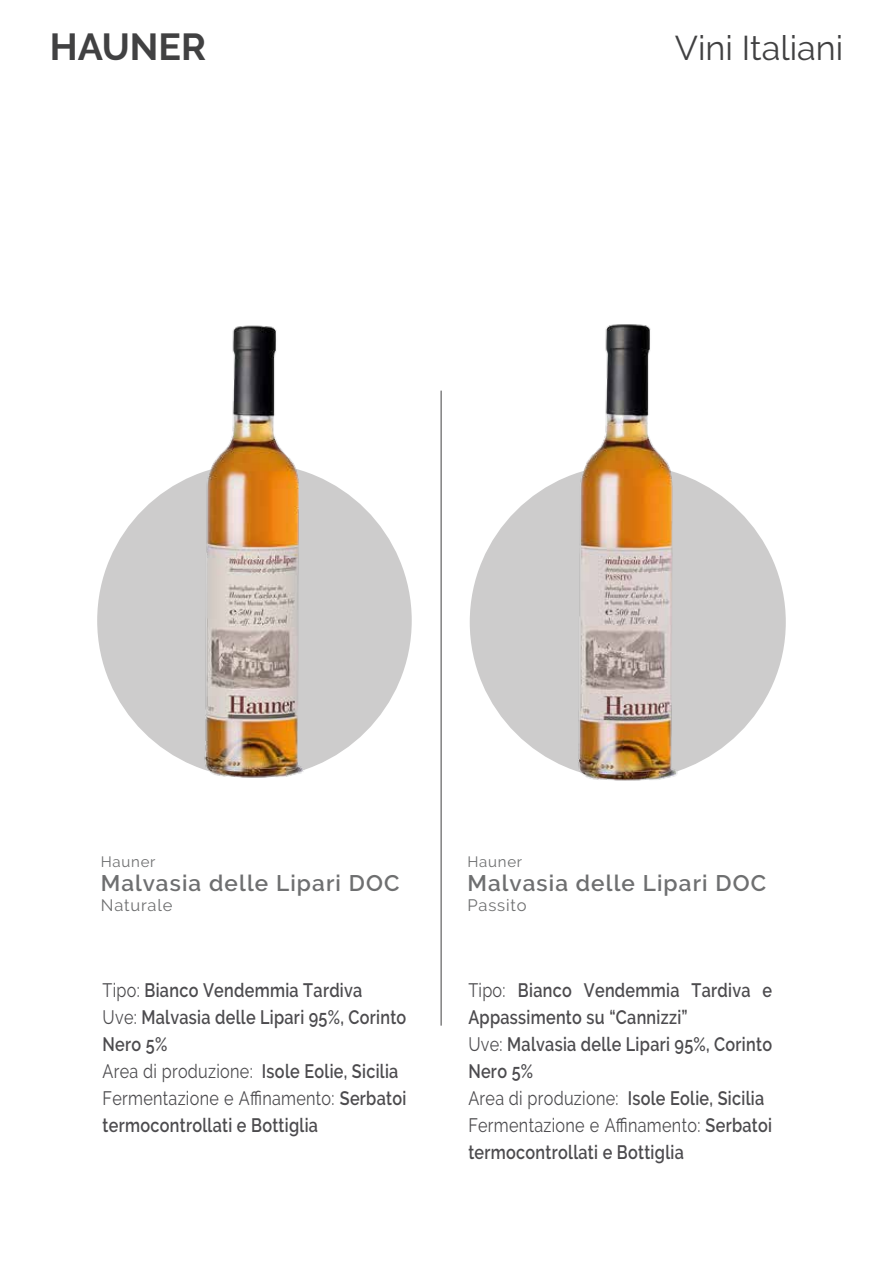
<style>
.page{position:relative;width:893px;height:1263px;background:#fff}
.page>*{position:absolute;margin:0;border:0;box-sizing:border-box;transform-origin:0 0}
.t1{font:700 37.5px "Raleway";color:#414142}
.t2{font:34.2px "Raleway";color:#414142}
.t3{font:600 22.5px "Raleway";letter-spacing:.05em;color:#6e6f70}
.t4{font:600 19.35px/27px "Raleway";letter-spacing:.02em;color:#4c4b4e;scale:.83 1}
.t5{font:16.5px "Raleway";letter-spacing:.05em;color:#6e6f70}
.t6{font:15px "Raleway";letter-spacing:.05em;color:#6e6f70}
.s1{font-weight:400}
</style>
<div class="page">
<hr style="left:441px;top:391px;width:1px;height:635px;background:#414142">
<div style="left:97px;top:463px;width:315px;height:315px;background:#cdcccc;border-radius:50%"></div>
<img style="left:131px;top:325px;width:247px;height:453px">
<div style="left:470px;top:465px;width:316px;height:314px;background:#cdcccc;border-radius:50%"></div>
<img style="left:503px;top:324px;width:251px;height:457px">
<h1 class="t1" style="left:50px;top:25px;width:158px">HAUNER</h1>
<h2 class="t2" style="left:675px;top:28px;width:170px">Vini Italiani</h2>
<p class="t6" style="left:101px;top:853px;width:56px">Hauner</p>
<p class="t3" style="left:101px;top:870px;width:300px">Malvasia delle Lipari DOC</p>
<p class="t5" style="left:101px;top:895px;width:73px">Naturale</p>
<p class="t4" style="left:103px;top:976px;width:367px"><span class="s1">Tipo:</span> Bianco Vendemmia Tardiva<br><span class="s1">Uve:</span> Malvasia delle Lipari 95%, Corinto<br>Nero 5%<br><span class="s1">Area di produzione:</span> Isole Eolie, Sicilia<br><span class="s1">Fermentazione e Affinamento:</span> Serbatoi termocontrollati e Bottiglia</p>
<p class="t6" style="left:468px;top:853px;width:56px">Hauner</p>
<p class="t3" style="left:468px;top:870px;width:300px">Malvasia delle Lipari DOC</p>
<p class="t5" style="left:468px;top:895px;width:60px">Passito</p>
<p class="t4" style="left:468px;top:976px;width:368px"><span class="s1">Tipo:</span> Bianco Vendemmia Tardiva e<br>Appassimento su “Cannizzi”<br><span class="s1">Uve:</span> Malvasia delle Lipari 95%, Corinto<br>Nero 5%<br><span class="s1">Area di produzione:</span> Isole Eolie, Sicilia<br><span class="s1">Fermentazione e Affinamento:</span> Serbatoi termocontrollati e Bottiglia</p>
</div>
